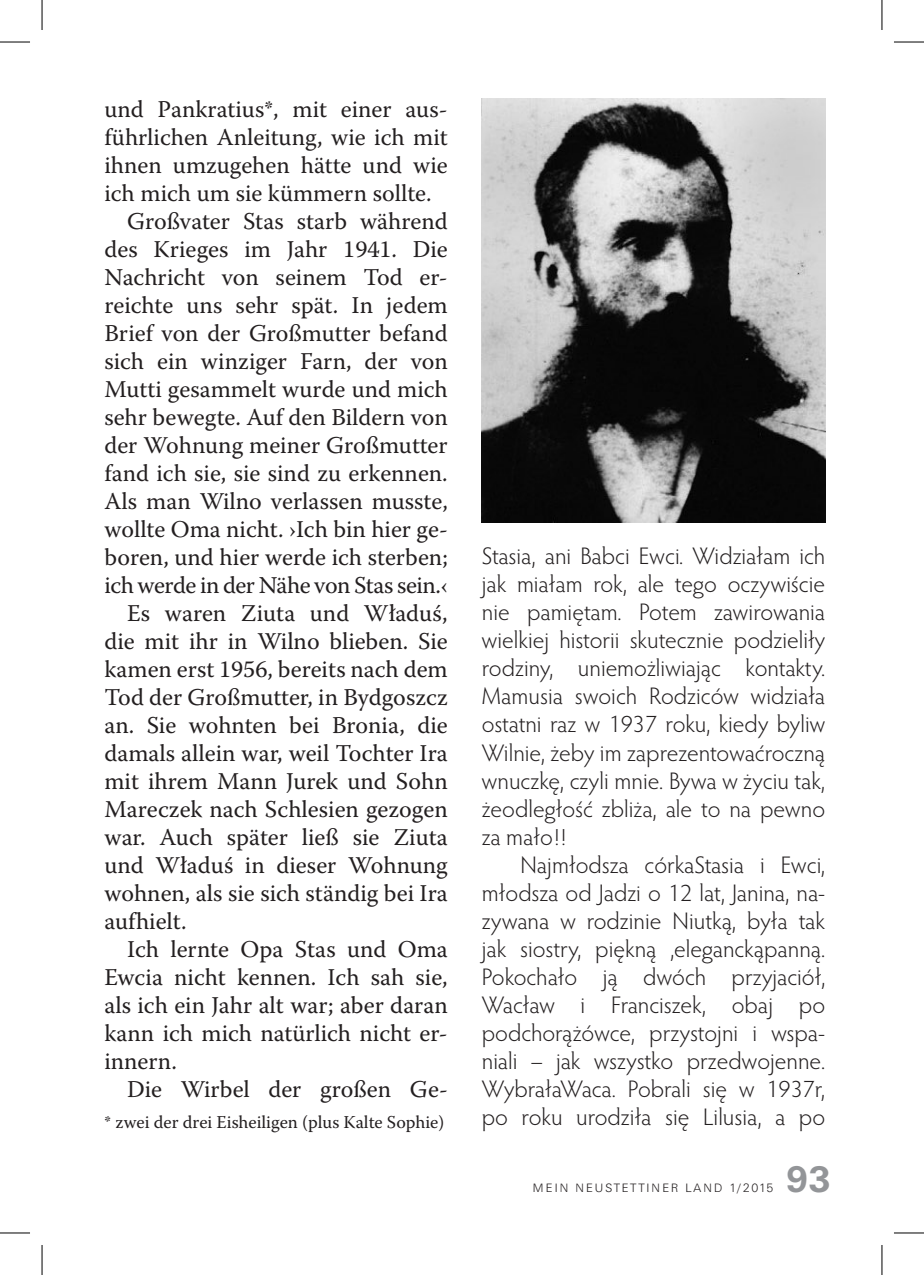
<style>
.page{position:relative;width:924px;height:1275px;background:#fff}
.page>*{position:absolute;margin:0;border:0;box-sizing:border-box;transform-origin:0 0}
.t1{font:700 36px "Univers BQ";color:#939598}
.t2{font:24px "Warnock Pro";color:#231f20}
.t3{font:300 24px/28px "Hypatia Sans Pro";color:#231f20;text-align:justify}
.t4{font:24px "Warnock Pro";letter-spacing:-.02em;color:#231f20}
.t5{font:18px "Warnock Pro";color:#231f20}
.t6{font:300 12px "Univers BQ";letter-spacing:.17em;color:#231f20}
</style>
<div class="page">
<img style="left:481px;top:99px;width:343px;height:423px">
<hr style="left:0;top:42px;width:30px;height:1px;background:#000">
<hr style="left:893px;top:42px;width:30px;height:1px;background:#000">
<hr style="left:0;top:1232px;width:30px;height:1px;background:#000">
<hr style="left:893px;top:1232px;width:30px;height:1px;background:#000">
<hr style="left:42px;top:0;width:1px;height:30px;background:#000">
<hr style="left:42px;top:1245px;width:1px;height:30px;background:#000">
<hr style="left:881px;top:0;width:1px;height:30px;background:#000">
<hr style="left:881px;top:1245px;width:1px;height:30px;background:#000">
<p class="t2" style="left:104px;top:94px;width:344px">und Pankratius*, mit einer aus-</p>
<p class="t2" style="left:104px;top:122px;width:345px">führlichen Anleitung, wie ich mit</p>
<p class="t2" style="left:104px;top:150px;width:344px">ihnen umzugehen hätte und wie</p>
<p class="t2" style="left:104px;top:178px;width:328px">ich mich um sie kümmern sollte.</p>
<p class="t2" style="left:127px;top:206px;width:322px">Großvater Stas starb während</p>
<p class="t2" style="left:104px;top:234px;width:345px">des Krieges im Jahr 1941. Die</p>
<p class="t2" style="left:104px;top:262px;width:344px">Nachricht von seinem Tod er-</p>
<p class="t2" style="left:104px;top:290px;width:345px">reichte uns sehr spät. In jedem</p>
<p class="t2" style="left:104px;top:318px;width:344px">Brief von der Großmutter befand</p>
<p class="t2" style="left:104px;top:346px;width:345px">sich ein winziger Farn, der von</p>
<p class="t2" style="left:104px;top:374px;width:345px">Mutti gesammelt wurde und mich</p>
<p class="t2" style="left:104px;top:402px;width:345px">sehr bewegte. Auf den Bildern von</p>
<p class="t2" style="left:104px;top:430px;width:344px">der Wohnung meiner Großmutter</p>
<p class="t2" style="left:104px;top:458px;width:344px">fand ich sie, sie sind zu erkennen.</p>
<p class="t2" style="left:104px;top:486px;width:345px">Als man Wilno verlassen musste,</p>
<p class="t2" style="left:104px;top:514px;width:345px">wollte Oma nicht. ›Ich bin hier ge-</p>
<p class="t2" style="left:104px;top:542px;width:345px">boren, und hier werde ich sterben;</p>
<p class="t4" style="left:104px;top:570px;width:344px">ich werde in der Nähe von Stas sein.‹</p>
<p class="t2" style="left:127px;top:598px;width:322px">Es waren Ziuta und Właduś,</p>
<p class="t2" style="left:104px;top:626px;width:344px">die mit ihr in Wilno blieben. Sie</p>
<p class="t2" style="left:104px;top:654px;width:344px">kamen erst 1956, bereits nach dem</p>
<p class="t2" style="left:104px;top:682px;width:344px">Tod der Großmutter, in Bydgoszcz</p>
<p class="t2" style="left:104px;top:710px;width:344px">an. Sie wohnten bei Bronia, die</p>
<p class="t2" style="left:104px;top:738px;width:345px">damals allein war, weil Tochter Ira</p>
<p class="t2" style="left:104px;top:766px;width:344px">mit ihrem Mann Jurek und Sohn</p>
<p class="t2" style="left:104px;top:794px;width:344px">Mareczek nach Schlesien gezogen</p>
<p class="t2" style="left:104px;top:822px;width:345px">war. Auch später ließ sie Ziuta</p>
<p class="t2" style="left:104px;top:850px;width:345px">und Właduś in dieser Wohnung</p>
<p class="t2" style="left:104px;top:878px;width:345px">wohnen, als sie sich ständig bei Ira</p>
<p class="t2" style="left:104px;top:906px;width:84px">aufhielt.</p>
<p class="t2" style="left:127px;top:934px;width:322px">Ich lernte Opa Stas und Oma</p>
<p class="t2" style="left:104px;top:962px;width:344px">Ewcia nicht kennen. Ich sah sie,</p>
<p class="t2" style="left:104px;top:990px;width:345px">als ich ein Jahr alt war; aber daran</p>
<p class="t2" style="left:104px;top:1018px;width:344px">kann ich mich natürlich nicht er-</p>
<p class="t2" style="left:104px;top:1046px;width:74px">innern.</p>
<p class="t2" style="left:127px;top:1074px;width:322px">Die Wirbel der großen Ge-</p>
<p class="t5" style="left:104px;top:1111px;width:341px">* zwei der drei Eisheiligen (plus Kalte Sophie)</p>
<p class="t3" style="left:481px;top:541px;width:345px">Stasia, ani Babci Ewci. Widziałam ich jak miałam rok, ale tego oczywiście nie pamiętam. Potem zawirowania wielkiej historii skutecznie podzieliły rodziny, uniemożliwiając kontakty.<br>Mamusia swoich Rodziców widziała ostatni raz w 1937 roku, kiedy byliw Wilnie, żeby im zaprezentowaćroczną wnuczkę, czyli mnie. Bywa w życiu tak, żeodległość zbliża, ale to na pewno za mało!!</p>
<p class="t3" style="left:481px;top:850px;width:345px;text-indent:39px">Najmłodsza córkaStasia i Ewci, młodsza od Jadzi o 12 lat, Janina, na&shy;zywana w rodzinie Niutką, była tak jak siostry, piękną ,eleganckąpanną.<br>Pokochało ją dwóch przyjaciół, Wacław i Franciszek, obaj po podchorążówce, przystojni i wspa&shy;niali – jak wszystko przedwojenne.<br>WybrałaWaca. Pobrali się w 1937r, po roku urodziła się Lilusia, a po</p>
<p class="t6" style="left:532px;top:1180px;width:242px">MEIN NEUSTETTINER LAND 1/2015</p>
<h1 class="t1" style="left:785px;top:1158px;width:46px">93</h1>
</div>
